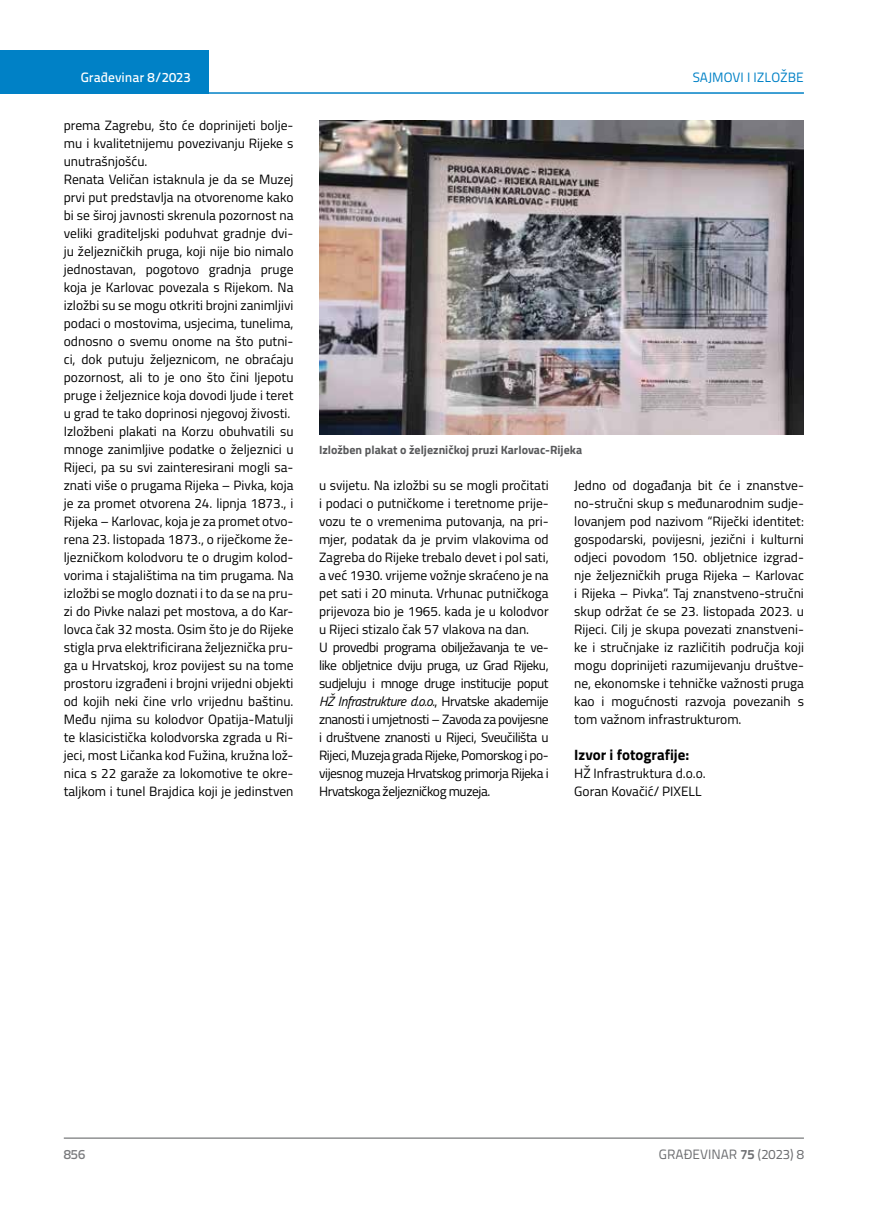
<style>
.page{position:relative;width:872px;height:1212px;background:#fff}
.page>*{position:absolute;margin:0;border:0;box-sizing:border-box;transform-origin:0 0}
.t1{font:700 15px "Titillium";color:#000}
.t2{font:13.5px/18px "Titillium";color:#000}
.t3{font:13.5px/18px "Titillium";letter-spacing:-.03em;color:#000}
.t4{font:13.5px "Titillium Text 22 L";color:#6d6e71}
.t5{font:500 13.5px "Titillium Text 22 L";color:#fff}
.t6{font:13.5px "Titillium Text 22 L";color:#0081c6}
.t7{font:500 13.5px "Titillium Text 22 L";color:#797a7d}
.t8{font:700 12px "Titillium";color:#58595b}
.s1{font-style:italic}
.s2{font-weight:700}
</style>
<div class="page">
<div style="left:0;top:50px;width:208px;height:44px;background:#0081c6"></div>
<hr style="left:0;top:92px;width:804px;height:2px;background:#0081c6">
<hr style="left:64px;top:1138px;width:740px;height:1px;background:#58595b">
<img style="left:319px;top:120px;width:485px;height:314px">
<p class="t5" style="left:81px;top:67px;width:111px">Građevinar 8/2023</p>
<p class="t6" style="left:692px;top:68px;width:113px">SAJMOVI I IZLOŽBE</p>
<p class="t2" style="left:64px;top:115px;width:231px">prema Zagrebu, što će doprinijeti bolje&shy;mu i kvalitetnijemu povezivanju Rijeke s unutrašnjošću.<br>Renata Veličan istaknula je da se Muzej prvi put predstavlja na otvorenome kako bi se široj javnosti skrenula pozornost na veliki graditeljski poduhvat gradnje dvi&shy;ju željezničkih pruga, koji nije bio nimalo jednostavan, pogotovo gradnja pruge koja je Karlovac povezala s Rijekom. Na izložbi su se mogu otkriti brojni zanimljivi podaci o mostovima, usjecima, tunelima, odnosno o svemu onome na što putni&shy;ci, dok putuju željeznicom, ne obraćaju pozornost, ali to je ono što čini ljepotu pruge i željeznice koja dovodi ljude i teret u grad te tako doprinosi njegovoj živosti.<br>Izložbeni plakati na Korzu obuhvatili su mnoge zanimljive podatke o željeznici u Rijeci, pa su svi zainteresirani mogli sa&shy;znati više o prugama Rijeka – Pivka, koja je za promet otvorena 24. lipnja 1873., i Rijeka – Karlovac, koja je za promet otvo&shy;rena 23. listopada 1873., o riječkome že&shy;ljezničkom kolodvoru te o drugim kolod&shy;vorima i stajalištima na tim prugama. Na izložbi se moglo doznati i to da se na pru&shy;zi do Pivke nalazi pet mostova, a do Kar&shy;lovca čak 32 mosta. Osim što je do Rijeke stigla prva elektrificirana željeznička pru&shy;ga u Hrvatskoj, kroz povijest su na tome prostoru izgrađeni i brojni vrijedni objekti od kojih neki čine vrlo vrijednu baštinu.<br>Među njima su kolodvor Opatija-Matulji te klasicistička kolodvorska zgrada u Ri&shy;jeci, most Ličanka kod Fužina, kružna lož&shy;nica s 22 garaže za lokomotive te okre&shy;taljkom i tunel Brajdica koji je jedinstven</p>
<p class="t8" style="left:319px;top:440px;width:265px">Izložben plakat o željezničkoj pruzi Karlovac-Rijeka</p>
<p class="t3" style="left:319px;top:475px;width:231px">u svijetu. Na izložbi su se mogli pročitati i podaci o putničkome i teretnome prije&shy;vozu te o vremenima putovanja, na pri&shy;mjer, podatak da je prvim vlakovima od Zagreba do Rijeke trebalo devet i pol sati, a već 1930. vrijeme vožnje skraćeno je na pet sati i 20 minuta. Vrhunac putničkoga prijevoza bio je 1965. kada je u kolodvor u Rijeci stizalo čak 57 vlakova na dan.<br>U provedbi programa obilježavanja te ve&shy;like obljetnice dviju pruga, uz Grad Rijeku, sudjeluju i mnoge druge institucije poput <span class="s1">HŽ Infrastrukture d.o.o.</span>, Hrvatske akademije znanosti i umjetnosti – Zavoda za povijesne i društvene znanosti u Rijeci, Sveučilišta u Rijeci, Muzeja grada Rijeke, Pomorskog i po&shy;vijesnog muzeja Hrvatskog primorja Rijeka i Hrvatskoga željezničkog muzeja.</p>
<p class="t2" style="left:574px;top:475px;width:231px;text-align:justify">Jedno od događanja bit će i znanstve&shy;no-stručni skup s međunarodnim sudje&shy;lovanjem pod nazivom “Riječki identitet: gospodarski, povijesni, jezični i kulturni odjeci povodom 150. obljetnice izgrad&shy;nje željezničkih pruga Rijeka – Karlovac i Rijeka – Pivka“. Taj znanstveno-stručni skup održat će se 23. listopada 2023. u Rijeci. Cilj je skupa povezati znanstveni&shy;ke i stručnjake iz različitih područja koji mogu doprinijeti razumijevanju društve&shy;ne, ekonomske i tehničke važnosti pruga kao i mogućnosti razvoja povezanih s tom važnom infrastrukturom.</p>
<p class="t1" style="left:574px;top:743px;width:117px">Izvor i fotografije:</p>
<p class="t2" style="left:574px;top:764px;width:133px">HŽ Infrastruktura d.o.o.<br>Goran Kovačić/ PIXELL</p>
<p class="t7" style="left:64px;top:1144px;width:23px">856</p>
<p class="t4" style="left:659px;top:1144px;width:146px">GRAĐEVINAR <span class="s2">75</span> (2023) 8</p>
</div>
